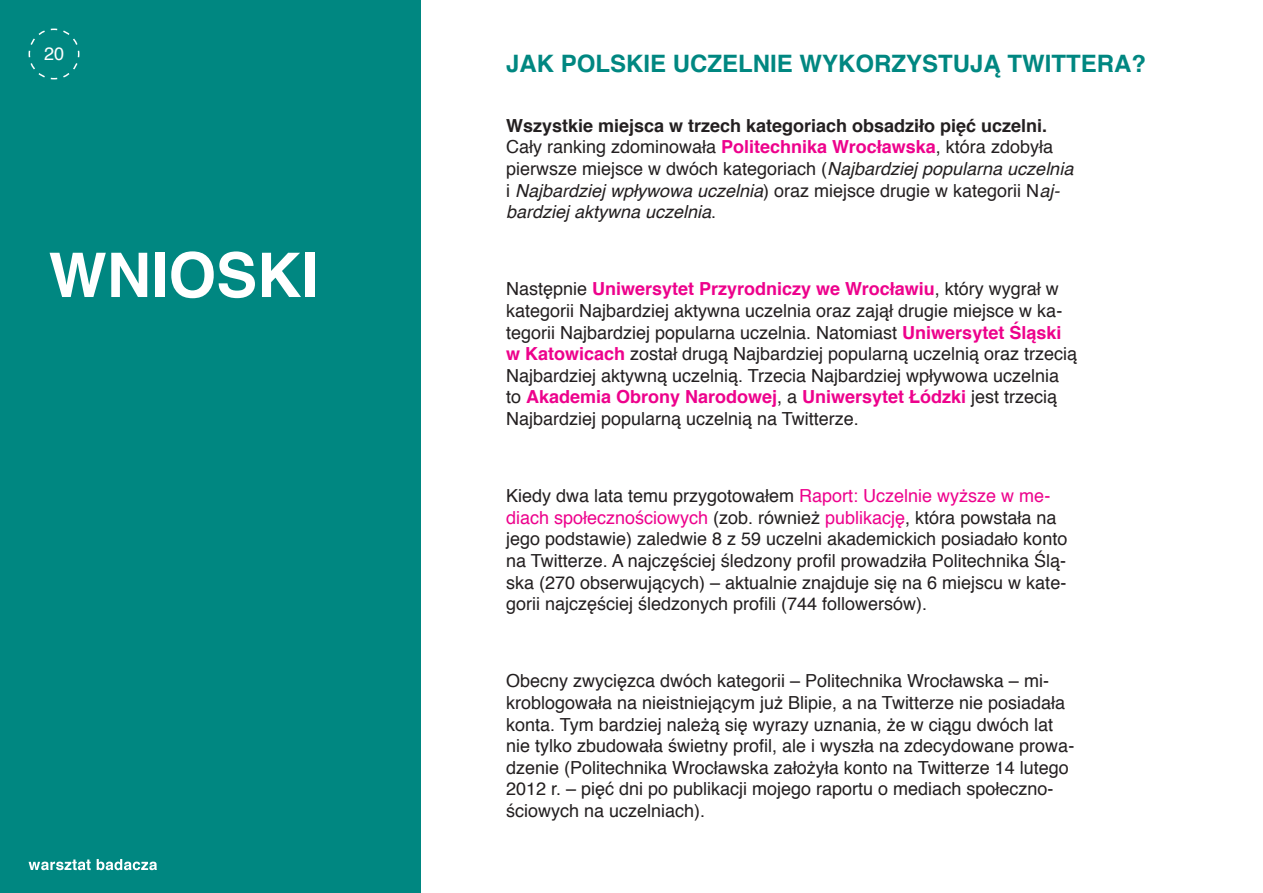
<style>
.page{position:relative;width:1263px;height:893px;background:#fff}
.page>*{position:absolute;margin:0;border:0;box-sizing:border-box;transform-origin:0 0}
.t1{font:700 61.5px "Helvetica";color:#fff}
.t2{font:700 24px "Helvetica";color:#008781}
.A{font:18px/21.6px "Helvetica";color:#231f20}
.t3{font:18px "Helvetica";color:#fff}
.s1{font-weight:700}
.s2{font-weight:700;color:#ed028c}
.s3{font-style:italic}
.s4{color:#ed028c}
</style>
<div class="page">
<div style="left:0;top:1px;width:420px;height:892px;background:#008781"></div>
<svg style="left:28px;top:28px;width:52px;height:52px"></svg>
<svg style="left:29px;top:859px;width:62px;height:11px"></svg>
<svg style="left:97px;top:859px;width:60px;height:11px"></svg>
<p class="t3" style="left:44px;top:40px;width:22px">20</p>
<p class="t1" style="left:49px;top:226px;width:271px">WNIOSKI</p>
<p class="t2" style="left:506px;top:44px;width:642px">JAK POLSKIE UCZELNIE WYKORZYSTUJĄ TWITTERA?</p>
<p class="A" style="left:506px;top:115px;width:569px"><span class="s1">Wszystkie miejsca w trzech kategoriach obsadziło pięć uczelni.<br></span>Cały ranking zdominowała <span class="s2">Politechnika Wrocławska</span>, która zdobyła pierwsze miejsce w dwóch kategoriach (<span class="s3">Najbardziej popularna uczelnia </span>i <span class="s3">Najbardziej wpływowa uczelnia</span>) oraz miejsce drugie w kategorii N<span class="s3">aj&shy;bardziej aktywna uczelnia</span>.</p>
<p class="A" style="left:506px;top:279px;width:573px">Następnie <span class="s2">Uniwersytet Przyrodniczy we Wrocławiu</span>, który wygrał w kategorii Najbardziej aktywna uczelnia oraz zajął drugie miejsce w ka&shy;tegorii Najbardziej popularna uczelnia. Natomiast <span class="s2">Uniwersytet Śląski w Katowicach</span> został drugą Najbardziej popularną uczelnią oraz trzecią Najbardziej aktywną uczelnią. Trzecia Najbardziej wpływowa uczelnia to <span class="s2">Akademia Obrony Narodowej</span>, a <span class="s2">Uniwersytet Łódzki</span> jest trzecią Najbardziej popularną uczelnią na Twitterze.</p>
<p class="A" style="left:506px;top:486px;width:563px">Kiedy dwa lata temu przygotowałem <span class="s4">Raport: Uczelnie wyższe w me&shy;diach społecznościowych</span> (zob. również <span class="s4">publikację</span>, która powstała na jego podstawie) zaledwie 8 z 59 uczelni akademickich posiadało konto na Twitterze. A najczęściej śledzony profil prowadziła Politechnika Ślą&shy;ska (270 obserwujących) – aktualnie znajduje się na 6 miejscu w kate&shy;gorii najczęściej śledzonych profili (744 followersów).</p>
<p class="A" style="left:506px;top:671px;width:570px">Obecny zwycięzca dwóch kategorii – Politechnika Wrocławska – mi&shy;kroblogowała na nieistniejącym już Blipie, a na Twitterze nie posiadała konta. Tym bardziej należą się wyrazy uznania, że w ciągu dwóch lat nie tylko zbudowała świetny profil, ale i wyszła na zdecydowane prowa&shy;dzenie (Politechnika Wrocławska założyła konto na Twitterze 14 lutego 2012 r. – pięć dni po publikacji mojego raportu o mediach społeczno&shy;ściowych na uczelniach).</p>
</div>
